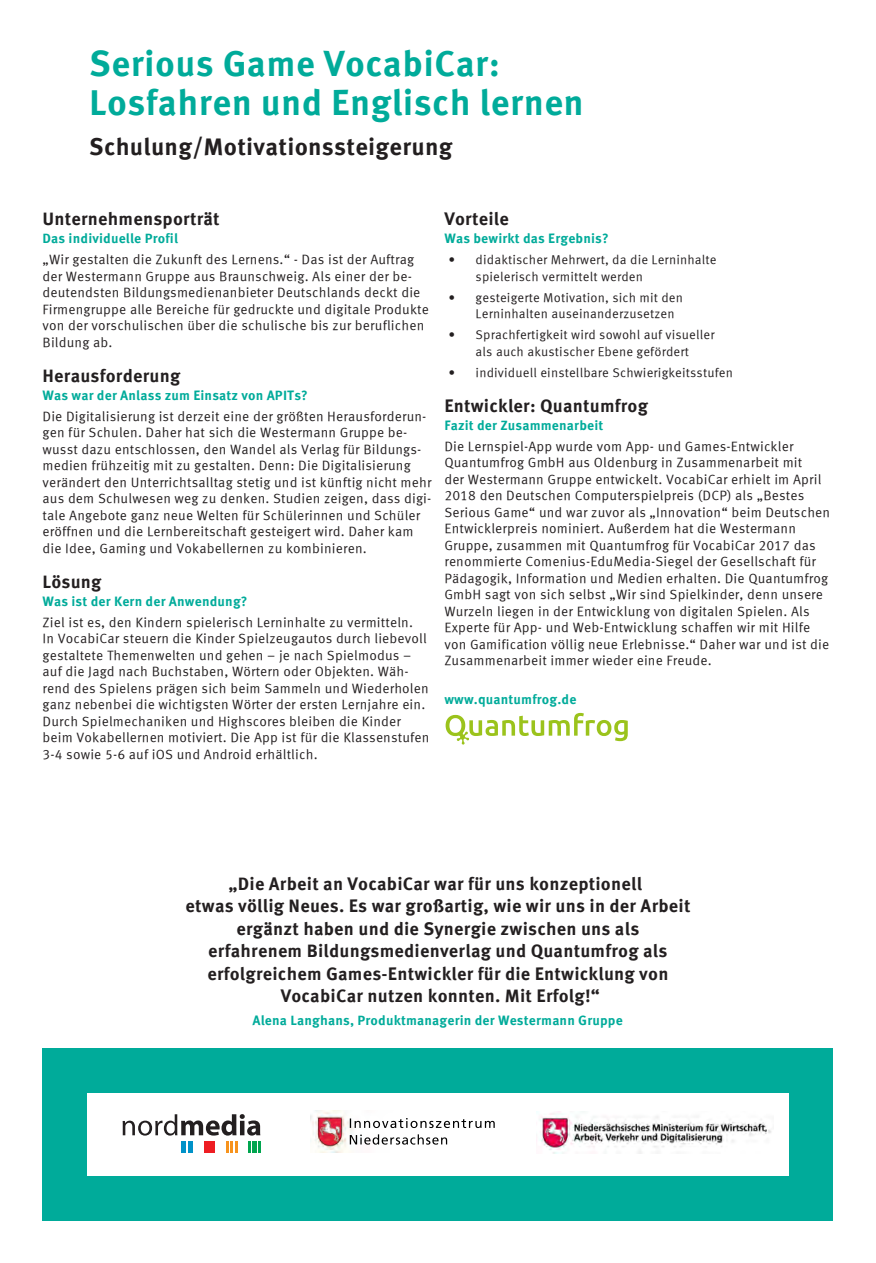
<style>
.page{position:relative;width:876px;height:1263px;background:#fff}
.page>*{position:absolute;margin:0;border:0;box-sizing:border-box;transform-origin:0 0}
.Titel{font:700 36px "Meta Correspondence";letter-spacing:.01em;color:#00ab9a}
.Zwischentitel{font:700 24px "Meta Correspondence";letter-spacing:.01em;color:#231f20}
.Zitat-Text{font:700 18px/22.5px "Meta Correspondence";letter-spacing:.01em;color:#231f20;text-align:center}
.Absatzüberschrift{font:700 18px "Meta Correspondence";letter-spacing:.01em;color:#231f20}
.Fließtext{font:13.5px/16.5px "Meta Correspondence";letter-spacing:.01em;color:#231f20}
.Absatz-Zwischenübers{font:700 13.5px "Meta Correspondence";letter-spacing:.01em;color:#00ab9a}
.Zitat-Person{font:700 13.5px "Meta Correspondence";letter-spacing:.01em;color:#00ab9a}
.t1{font:12.75px/16.5px "Meta Correspondence";letter-spacing:.01em;color:#231f20}
</style>
<div class="page">
<div style="left:43px;top:1047px;width:790px;height:173px;background:#00ab9a"></div>
<div style="left:87px;top:1093px;width:702px;height:82px;background:#fff"></div>
<img style="left:537px;top:1111px;width:234px;height:42px">
<img style="left:310px;top:1111px;width:138px;height:41px">
<img style="left:350px;top:1118px;width:145px;height:10px">
<img style="left:350px;top:1134px;width:97px;height:10px">
<svg style="left:123px;top:1114px;width:137px;height:21px"></svg>
<div style="left:181px;top:1141px;width:5px;height:11px;background:#0092c8"></div>
<div style="left:188px;top:1141px;width:5px;height:11px;background:#0092c8"></div>
<hr style="left:204px;top:1141px;width:4px;height:11px;background:#ee1d23">
<svg style="left:209px;top:1141px;width:6px;height:11px"></svg>
<div style="left:252px;top:1141px;width:5px;height:11px;background:#00a54f"></div>
<svg style="left:249px;top:1141px;width:2px;height:11px"></svg>
<svg style="left:258px;top:1141px;width:2px;height:11px"></svg>
<svg style="left:226px;top:1141px;width:12px;height:11px"></svg>
<svg style="left:446px;top:713px;width:182px;height:31px"></svg>
<p class="Titel" style="left:89px;top:42px;width:412px">Serious Game VocabiCar:</p>
<p class="Titel" style="left:89px;top:81px;width:496px">Losfahren und Englisch lernen</p>
<p class="Zwischentitel" style="left:89px;top:132px;width:365px">Schulung/Motivationssteigerung</p>
<p class="Absatzüberschrift" style="left:43px;top:208px;width:179px">Unternehmensporträt</p>
<p class="Absatz-Zwischenübers" style="left:43px;top:230px;width:137px">Das individuelle Profil</p>
<p class="Fließtext" style="left:43px;top:251px;width:388px">„Wir gestalten die Zukunft des Lernens.“ - Das ist der Auftrag der Westermann Gruppe aus Braunschweig. Als einer der be&shy;deutendsten Bildungsmedienanbieter Deutschlands deckt die Firmengruppe alle Bereiche für gedruckte und digitale Produkte von der vorschulischen über die schulische bis zur beruflichen Bildung ab.</p>
<p class="Absatzüberschrift" style="left:43px;top:365px;width:139px">Herausforderung</p>
<p class="Absatz-Zwischenübers" style="left:43px;top:387px;width:267px">Was war der Anlass zum Einsatz von APITs?</p>
<p class="Fließtext" style="left:43px;top:407px;width:391px">Die Digitalisierung ist derzeit eine der größten Herausforderun&shy;gen für Schulen. Daher hat sich die Westermann Gruppe be&shy;wusst dazu entschlossen, den Wandel als Verlag für Bildungs&shy;medien frühzeitig mit zu gestalten. Denn: Die Digitalisierung verändert den Unterrichtsalltag stetig und ist künftig nicht mehr aus dem Schulwesen weg zu denken. Studien zeigen, dass digi&shy;tale Angebote ganz neue Welten für Schülerinnen und Schüler eröffnen und die Lernbereitschaft gesteigert wird. Daher kam die Idee, Gaming und Vokabellernen zu kombinieren.</p>
<p class="Absatzüberschrift" style="left:43px;top:571px;width:61px">Lösung</p>
<p class="Absatz-Zwischenübers" style="left:43px;top:593px;width:207px">Was ist der Kern der Anwendung?</p>
<p class="Fließtext" style="left:43px;top:613px;width:388px">Ziel ist es, den Kindern spielerisch Lerninhalte zu vermitteln.<br>In VocabiCar steuern die Kinder Spielzeugautos durch liebevoll gestaltete Themenwelten und gehen – je nach Spielmodus – auf die Jagd nach Buchstaben, Wörtern oder Objekten. Wäh&shy;rend des Spielens prägen sich beim Sammeln und Wiederholen ganz nebenbei die wichtigsten Wörter der ersten Lernjahre ein.<br>Durch Spielmechaniken und Highscores bleiben die Kinder beim Vokabellernen motiviert. Die App ist für die Klassenstufen 3-4 sowie 5-6 auf iOS und Android erhältlich.</p>
<p class="Absatzüberschrift" style="left:444px;top:208px;width:66px">Vorteile</p>
<p class="Absatz-Zwischenübers" style="left:444px;top:230px;width:166px">Was bewirkt das Ergebnis?</p>
<p class="t1" style="left:476px;top:251px;width:243px;text-indent:-27px">• didaktischer Mehrwert, da die Lerninhalte spielerisch vermittelt werden</p>
<p class="t1" style="left:476px;top:289px;width:209px;text-indent:-27px">• gesteigerte Motivation, sich mit den<br>Lerninhalten auseinanderzusetzen</p>
<p class="t1" style="left:449px;top:326px;width:268px;text-align:center">• Sprachfertigkeit wird sowohl auf visueller als auch akustischer Ebene gefördert</p>
<p class="t1" style="left:449px;top:364px;width:286px">• individuell einstellbare Schwierigkeitsstufen</p>
<p class="Absatzüberschrift" style="left:444px;top:395px;width:205px">Entwickler: Quantumfrog</p>
<p class="Absatz-Zwischenübers" style="left:444px;top:417px;width:161px">Fazit der Zusammenarbeit</p>
<p class="Fließtext" style="left:444px;top:437px;width:387px">Die Lernspiel-App wurde vom App- und Games-Entwickler Quantumfrog GmbH aus Oldenburg in Zusammenarbeit mit<br>der Westermann Gruppe entwickelt. VocabiCar erhielt im April 2018 den Deutschen Computerspielpreis (DCP) als „Bestes Serious Game“ und war zuvor als „Innovation“ beim Deutschen Entwicklerpreis nominiert. Außerdem hat die Westermann Gruppe, zusammen mit Quantumfrog für VocabiCar 2017 das renommierte Comenius-EduMedia-Siegel der Gesellschaft für Pädagogik, Information und Medien erhalten. Die Quantumfrog GmbH sagt von sich selbst „Wir sind Spielkinder, denn unsere Wurzeln liegen in der Entwicklung von digitalen Spielen. Als Experte für App- und Web-Entwicklung schaffen wir mit Hilfe von Gamification völlig neue Erlebnisse.“ Daher war und ist die Zusammenarbeit immer wieder eine Freude.</p>
<p class="Absatz-Zwischenübers" style="left:444px;top:691px;width:134px">www.quantumfrog.de</p>
<p class="Zitat-Text" style="left:229px;top:872px;width:415px">„Die Arbeit an VocabiCar war für uns konzeptionell</p>
<p class="Zitat-Text" style="left:186px;top:894px;width:506px">etwas völlig Neues. Es war großartig, wie wir uns in der Arbeit ergänzt haben und die Synergie zwischen uns als</p>
<p class="Zitat-Text" style="left:207px;top:939px;width:463px">erfahrenem Bildungsmedienverlag und Quantumfrog als erfolgreichem Games-Entwickler für die Entwicklung von<br>VocabiCar nutzen konnten. Mit Erfolg!“</p>
<p class="Zitat-Person" style="left:252px;top:1012px;width:372px">Alena Langhans, Produktmanagerin der Westermann Gruppe</p>
</div>
